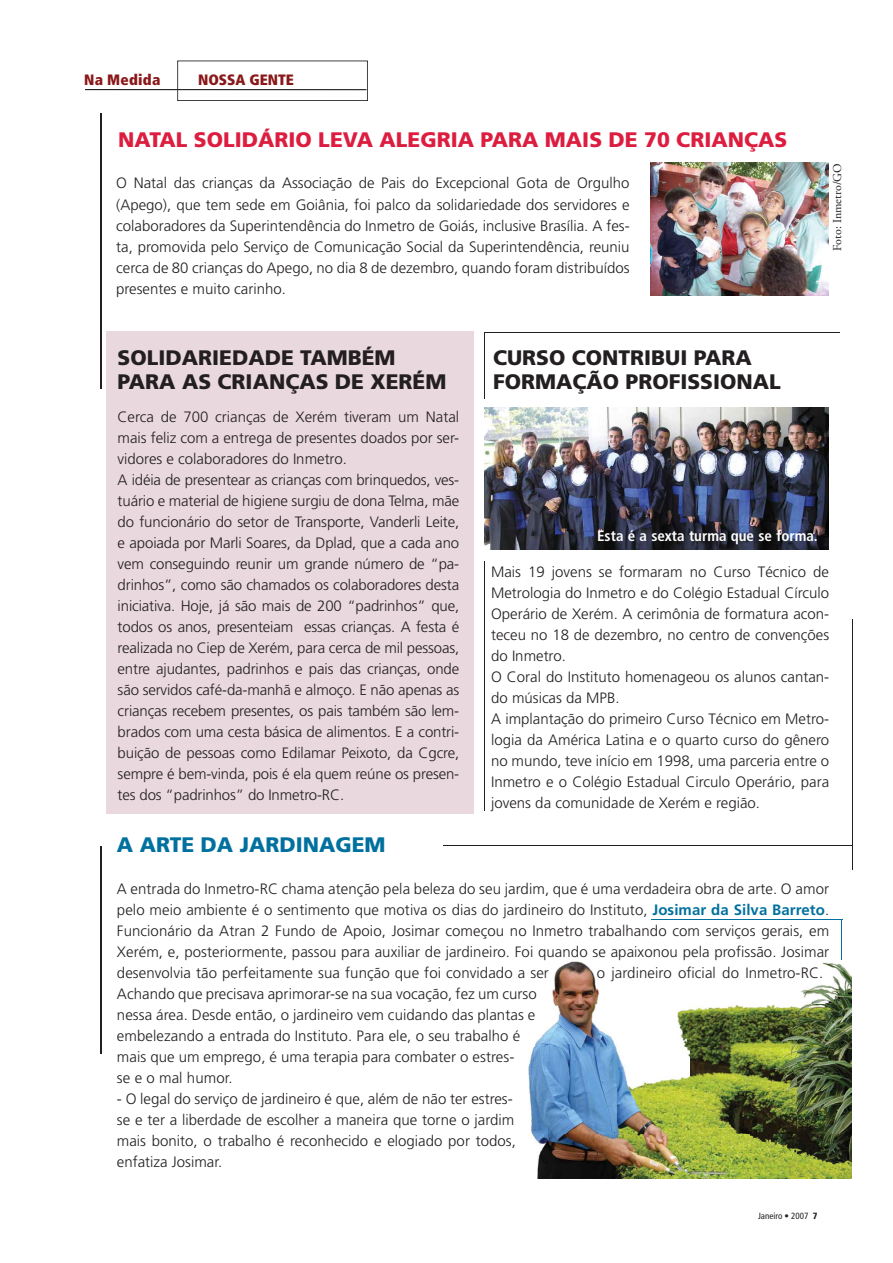
<style>
.page{position:relative;width:893px;height:1263px;background:#fff}
.page>*{position:absolute;margin:0;border:0;box-sizing:border-box;transform-origin:0 0}
.t1{font:900 21px/24px "Frutiger";color:#231f20}
.t2{font:900 21px "Frutiger";color:#dd1d3f}
.t3{font:900 21px "Frutiger";color:#00709e}
.t4{font:300 15px/21px "Frutiger";color:#231f20}
.t5{font:700 condensed 15px "Frutiger";color:#fff}
.t6{font:900 condensed 15px "Frutiger";color:#8a181a}
.t7{font:900 condensed 15px "Frutiger";letter-spacing:.02em;color:#8a181a}
.t8{font:12px "Adobe Garamond Pro";color:#231f20}
.t9{font:condensed 9px "Frutiger";color:#231f20}
.s1{font-weight:700;color:#00709e}
.s2{font-weight:900}
</style>
<div class="page">
<div style="left:107px;top:331px;width:367px;height:482px;background:#e9d8de"></div>
<hr style="left:100px;top:113px;width:2px;height:275px;background:#231f20">
<svg style="left:177px;top:61px;width:191px;height:40px"></svg>
<hr style="left:85px;top:89px;width:281px;height:1px;background:#231f20">
<hr style="left:484px;top:332px;width:1px;height:67px;background:#231f20">
<hr style="left:485px;top:332px;width:355px;height:1px;background:#231f20">
<hr style="left:852px;top:619px;width:1px;height:250px;background:#231f20">
<hr style="left:841px;top:920px;width:1px;height:39px;background:#00709e">
<img style="left:651px;top:163px;width:178px;height:133px">
<img style="left:528px;top:961px;width:324px;height:217px">
<hr style="left:651px;top:919px;width:191px;height:1px;background:#00709e">
<hr style="left:443px;top:845px;width:410px;height:1px;background:#231f20">
<img style="left:484px;top:407px;width:344px;height:143px">
<hr style="left:484px;top:561px;width:1px;height:249px;background:#231f20">
<hr style="left:101px;top:846px;width:1px;height:208px;background:#231f20">
<p class="t7" style="left:84px;top:70px;width:78px">Na Medida</p>
<p class="t6" style="left:198px;top:70px;width:97px">NOSSA GENTE</p>
<h1 class="t2" style="left:118px;top:127px;width:670px">NATAL SOLIDÁRIO LEVA ALEGRIA PARA MAIS DE 70 CRIANÇAS</h1>
<p class="t4" style="left:116px;top:173px;width:515px;text-align:justify">O Natal das crianças da Associação de Pais do Excepcional Gota de Orgulho (Apego), que tem sede em Goiânia, foi palco da solidariedade dos servidores e colaboradores da Superintendência do Inmetro de Goiás, inclusive Brasília. A fes&shy;ta, promovida pelo Serviço de Comunicação Social da Superintendência, reuniu cerca de 80 crianças do Apego, no dia 8 de dezembro, quando foram distribuídos presentes e muito carinho.</p>
<p class="t8" style="left:830px;top:251px;width:89px;rotate:-90deg">Foto: Inmetro/GO</p>
<h1 class="t1" style="left:118px;top:345px;width:330px">SOLIDARIEDADE TAMBÉM<br>PARA AS CRIANÇAS DE XERÉM</h1>
<p class="t4" style="left:118px;top:406px;width:343px">Cerca de 700 crianças de Xerém tiveram um Natal mais feliz com a entrega de presentes doados por ser&shy;vidores e colaboradores do Inmetro.<br>A idéia de presentear as crianças com brinquedos, ves&shy;tuário e material de higiene surgiu de dona Telma, mãe do funcionário do setor de Transporte, Vanderli Leite, e apoiada por Marli Soares, da Dplad, que a cada ano vem conseguindo reunir um grande número de “pa&shy;drinhos”, como são chamados os colaboradores desta iniciativa. Hoje, já são mais de 200 “padrinhos” que, todos os anos, presenteiam essas crianças. A festa é realizada no Ciep de Xerém, para cerca de mil pessoas, entre ajudantes, padrinhos e pais das crianças, onde são servidos café-da-manhã e almoço. E não apenas as crianças recebem presentes, os pais também são lem&shy;brados com uma cesta básica de alimentos. E a contri&shy;buição de pessoas como Edilamar Peixoto, da Cgcre, sempre é bem-vinda, pois é ela quem reúne os presen&shy;tes dos “padrinhos” do Inmetro-RC.</p>
<h1 class="t1" style="left:493px;top:346px;width:289px">CURSO CONTRIBUI PARA<br>FORMAÇÃO PROFISSIONAL</h1>
<p class="t5" style="left:597px;top:527px;width:222px">Esta é a sexta turma que se forma.</p>
<p class="t4" style="left:491px;top:561px;width:340px">Mais 19 jovens se formaram no Curso Técnico de Metrologia do Inmetro e do Colégio Estadual Círculo Operário de Xerém. A cerimônia de formatura acon&shy;teceu no 18 de dezembro, no centro de convenções do Inmetro.<br>O Coral do Instituto homenageou os alunos cantan&shy;do músicas da MPB.<br>A implantação do primeiro Curso Técnico em Metro&shy;logia da América Latina e o quarto curso do gênero no mundo, teve início em 1998, uma parceria entre o Inmetro e o Colégio Estadual Circulo Operário, para jovens da comunidade de Xerém e região.</p>
<h1 class="t3" style="left:117px;top:832px;width:270px">A ARTE DA JARDINAGEM</h1>
<p class="t4" style="left:117px;top:879px;width:714px;text-align:justify">A entrada do Inmetro-RC chama atenção pela beleza do seu jardim, que é uma verdadeira obra de arte. O amor pelo meio ambiente é o sentimento que motiva os dias do jardineiro do Instituto, <span class="s1">Josimar da Silva Barreto</span>.<br>Funcionário da Atran 2 Fundo de Apoio, Josimar começou no Inmetro trabalhando com serviços gerais, em Xerém, e, posteriormente, passou para auxiliar de jardineiro. Foi quando se apaixonou pela profissão. Josimar desenvolvia tão perfeitamente sua função que foi convidado a ser</p>
<p class="t4" style="left:597px;top:963px;width:228px">o jardineiro oficial do Inmetro-RC.</p>
<p class="t4" style="left:117px;top:984px;width:421px">Achando que precisava aprimorar-se na sua vocação, fez um curso nessa área. Desde então, o jardineiro vem cuidando das plantas e embelezando a entrada do Instituto. Para ele, o seu trabalho é mais que um emprego, é uma terapia para combater o estres-<br>se e o mal humor.</p>
<p class="t4" style="left:117px;top:1089px;width:400px">- O legal do serviço de jardineiro é que, além de não ter estres&shy;se e ter a liberdade de escolher a maneira que torne o jardim mais bonito, o trabalho é reconhecido e elogiado por todos, enfatiza Josimar.</p>
<p class="t9" style="left:758px;top:1210px;width:61px">Janeiro • 2007 <span class="s2">7</span></p>
</div>
